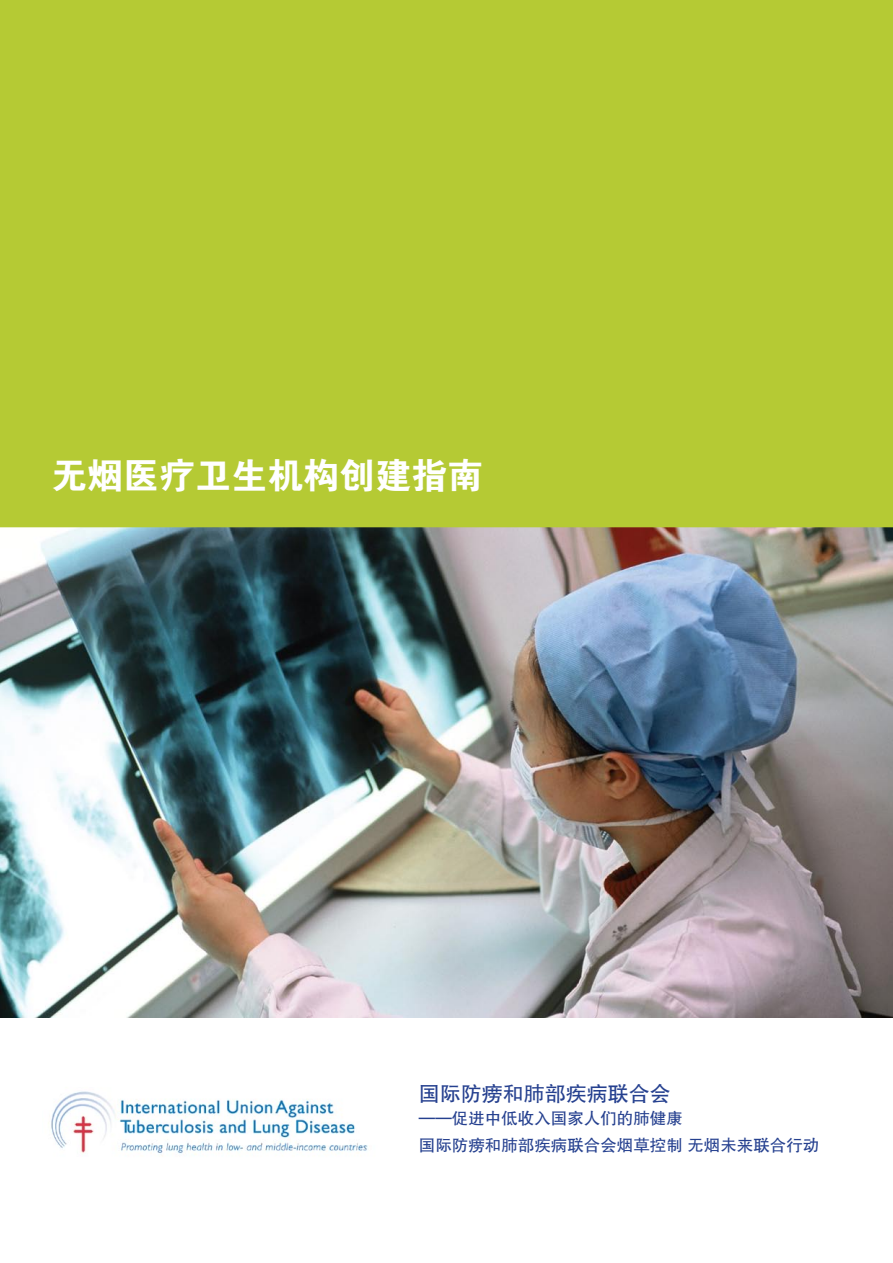
<style>
.page{position:relative;width:893px;height:1263px;background:#fff}
.page>*{position:absolute;margin:0;border:0;box-sizing:border-box;transform-origin:0 0}
.t1{font:36px "FZDHTJW GB1 0";color:#fff}
.t2{font:21px "FZHTJW GB1 0";color:#25408f}
.t3{font:16.5px/27px "FZHTJW GB1 0";color:#25408f}
</style>
<div class="page">
<img style="left:0;top:527px;width:893px;height:491px">
<div style="left:0;top:0;width:893px;height:527px;background:#b5ca34"></div>
<img style="left:48px;top:1091px;width:320px;height:65px">
<h1 class="t1" style="left:51px;top:456px;width:433px">无烟医疗卫生机构创建指南</h1>
<p class="t2" style="left:419px;top:1082px;width:253px">国际防痨和肺部疾病联合会</p>
<p class="t3" style="left:419px;top:1105px;width:402px">——促进中低收入国家人们的肺健康<br>国际防痨和肺部疾病联合会烟草控制 无烟未来联合行动</p>
</div>
